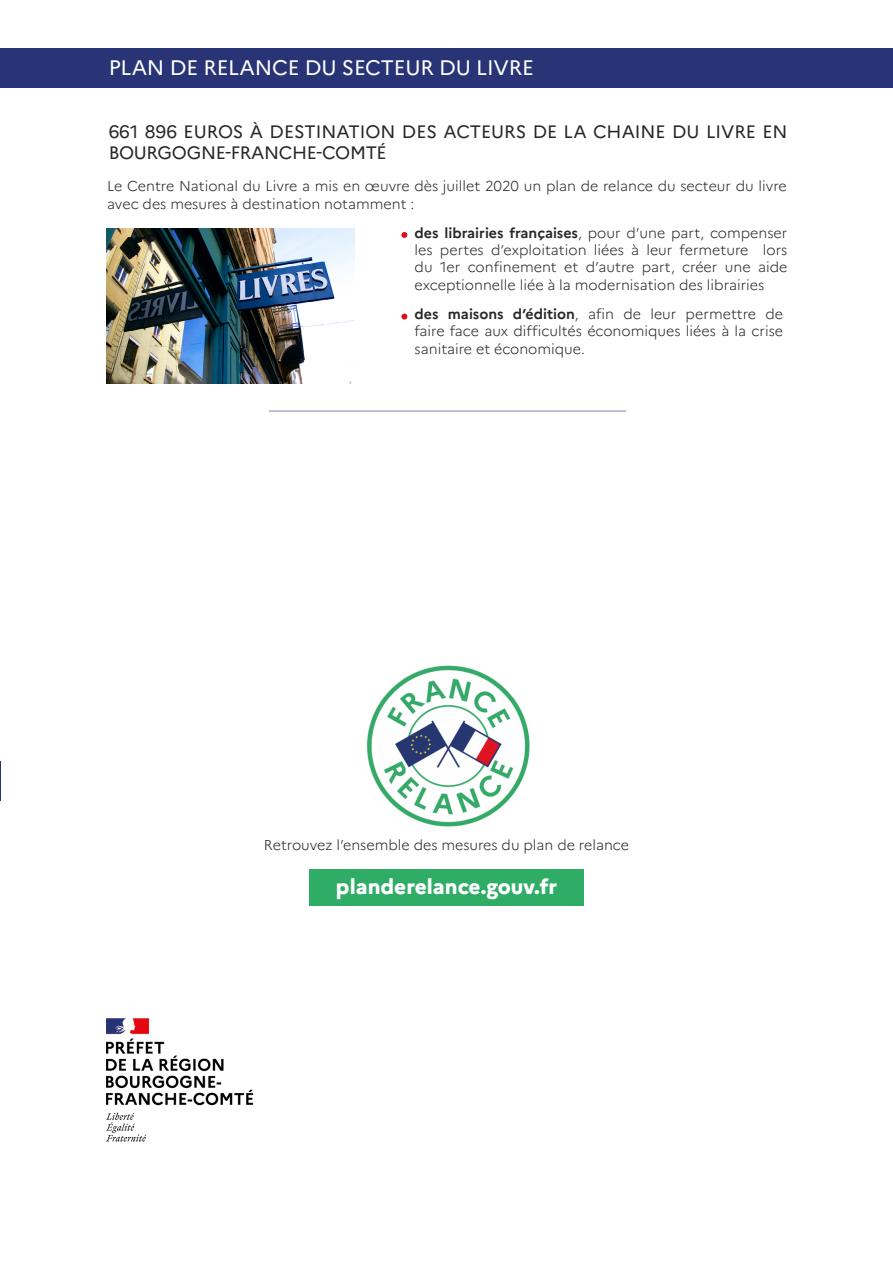
<style>
.page{position:relative;width:893px;height:1263px;background:#fff}
.page>*{position:absolute;margin:0;border:0;box-sizing:border-box;transform-origin:0 0}
.t1{font:21px "Marianne";letter-spacing:-.01em;color:#fff}
.t2{font:800 21px "Marianne";color:#fff}
.t3{font:18px/21.6px "Marianne";color:#282827}
.t4{font:300 14.25px/17.1px "Marianne";color:#282827;text-align:justify}
.s1{font-weight:700}
</style>
<div class="page">
<hr style="left:0;top:761px;width:1px;height:39px;background:#283475">
<div style="left:309px;top:869px;width:275px;height:36px;background:#2fac66"></div>
<img style="left:106px;top:1018px;width:147px;height:124px">
<img style="left:364px;top:662px;width:167px;height:168px;border-radius:84px">
<hr style="left:269px;top:410px;width:357px;height:2px;background:#283475">
<div style="left:1px;top:49px;width:892px;height:39px;background:#283475"></div>
<img style="left:106px;top:228px;width:248px;height:156px">
<svg style="left:401px;top:232px;width:6px;height:6px"></svg>
<svg style="left:401px;top:314px;width:6px;height:6px"></svg>
<h1 class="t1" style="left:109px;top:55px;width:427px">PLAN DE RELANCE DU SECTEUR DU LIVRE</h1>
<p class="t3" style="left:109px;top:120px;width:680px">661 896 EUROS À DESTINATION DES ACTEURS DE LA CHAINE DU LIVRE EN<br>BOURGOGNE-FRANCHE-COMTÉ</p>
<p class="t4" style="left:107px;top:178px;width:681px">Le Centre National du Livre a mis en œuvre dès juillet 2020 un plan de relance du secteur du livre avec des mesures à destination notamment :</p>
<p class="t4" style="left:415px;top:225px;width:374px"><span class="s1">des librairies françaises</span>, pour d’une part, compenser les pertes d’exploitation liées à leur fermeture lors du 1er confinement et d’autre part, créer une aide exceptionnelle liée à la modernisation des librairies</p>
<p class="t4" style="left:415px;top:306px;width:370px"><span class="s1">des maisons d’édition</span>, afin de leur permettre de faire face aux difficultés économiques liées à la crise sanitaire et économique.</p>
<p class="t4" style="left:264px;top:836px;width:366px">Retrouvez l’ensemble des mesures du plan de relance</p>
<h1 class="t2" style="left:336px;top:874px;width:222px">planderelance.gouv.fr</h1>
</div>
